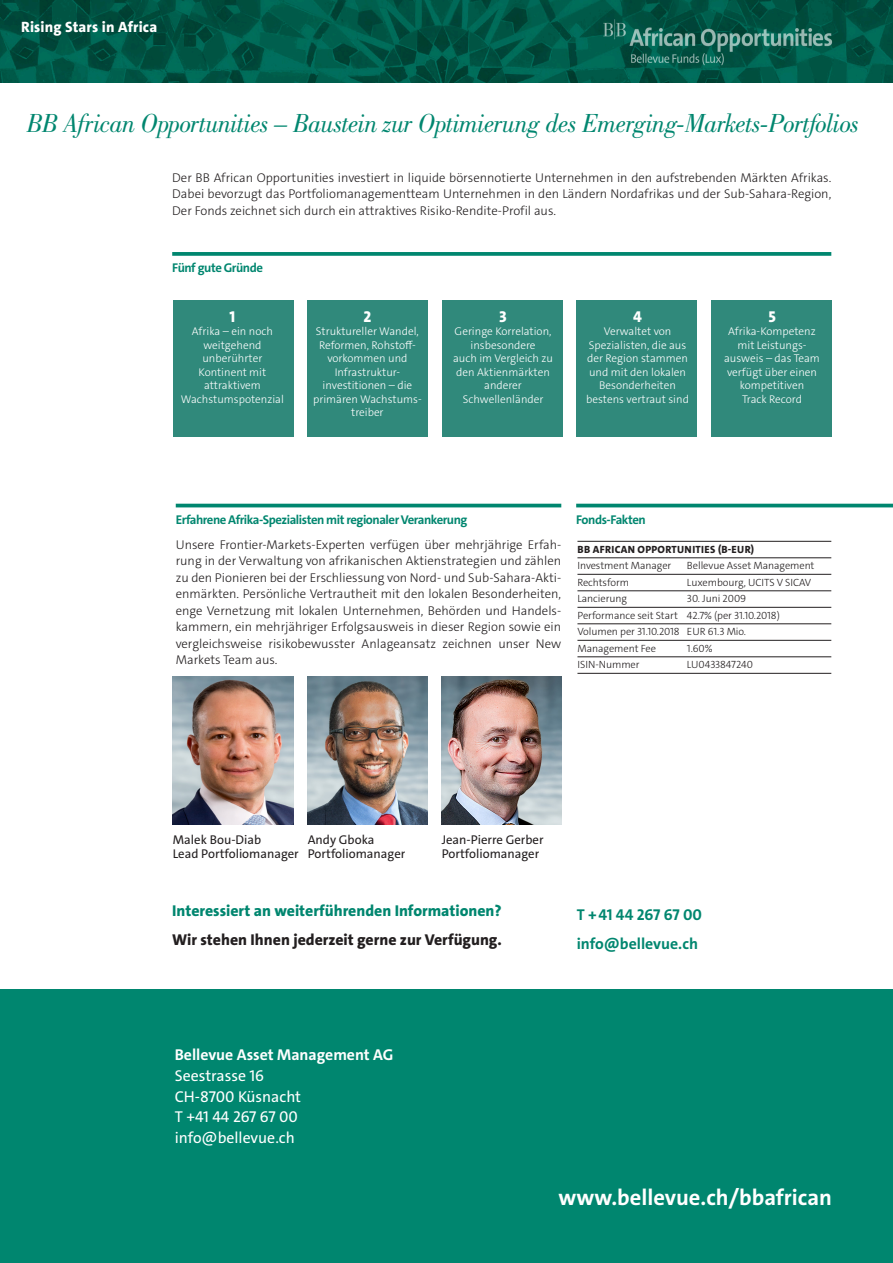
<style>
.page{position:relative;width:893px;height:1263px;background:#fff}
.page>*{position:absolute;margin:0;border:0;box-sizing:border-box;transform-origin:0 0}
._04_Balkentitel{font:italic 27px "Bodoni Std";letter-spacing:-.025em;color:#00866f}
.t1{font:700 22.5px "The Sans C4 s";color:#fff}
._03_Bodytext{font:800 15.75px "The Sans C4 s";color:#00866f}
.t2{font:15.75px "The Sans C4 s";color:#fff}
._03_Bodytext-2{font:800 15.75px "The Sans C4 s";color:#231f20}
.t3{font:700 15.75px "The Sans C4 s";color:#fff}
._03_Bodytext-3{font:700 15.75px "The Sans C4 s";color:#00866f}
.t4{font:15.75px "The Sans C4 s";letter-spacing:-.02em;color:#fff}
._03_Bodytext-4{font:700 15.75px "The Sans C4 s";letter-spacing:-.02em;color:#00866f}
._03_Bodytext-5{font:800 15.75px "The Sans C4 s";color:#fff}
._03_Bodytext-6{font:800 15px "The Sans C4 s";letter-spacing:.01em;color:#fff}
._03_Bodytext-7{font:300 12.75px/16.5px "The Sans C4 s";color:#231f20;text-align:justify}
._03_Bodytext-8{font:12.75px/13.5px "The Sans C4 s";color:#231f20}
._03_Bodytext-9{font:700 12.75px "The Sans C4 s";letter-spacing:-.035em;color:#00866f}
.t5{font:300 11.25px/13.5px "The Sans C4 s";color:#fff;text-align:center}
._03_Bodytext-10{font:300 10.5px "The Sans C4 s";letter-spacing:-.005em;color:#231f20}
._03_Bodytext-11{font:800 10.5px "The Sans C4 s";letter-spacing:.03em;color:#231f20}
</style>
<div class="page">
<svg style="left:172px;top:252px;width:659px;height:4px;background:#0f8d77"></svg>
<img style="left:0;top:0;width:893px;height:82px">
<img style="left:597px;top:13px;width:236px;height:57px">
<div style="left:0;top:989px;width:893px;height:274px;background:#00866f"></div>
<img style="left:173px;top:676px;width:120px;height:149px">
<img style="left:307px;top:676px;width:121px;height:149px">
<img style="left:441px;top:676px;width:121px;height:149px">
<div style="left:173px;top:301px;width:120px;height:136px;background:#30897b"></div>
<div style="left:307px;top:301px;width:121px;height:136px;background:#30897b"></div>
<div style="left:442px;top:301px;width:120px;height:136px;background:#30897b"></div>
<div style="left:576px;top:301px;width:121px;height:136px;background:#30897b"></div>
<div style="left:711px;top:301px;width:120px;height:136px;background:#30897b"></div>
<hr style="left:176px;top:504px;width:385px;height:3px;background:#00866f">
<hr style="left:577px;top:541px;width:254px;height:1px;background:#231f20">
<hr style="left:577px;top:557px;width:254px;height:1px;background:#231f20">
<hr style="left:577px;top:574px;width:254px;height:1px;background:#231f20">
<hr style="left:577px;top:590px;width:254px;height:1px;background:#231f20">
<hr style="left:577px;top:607px;width:254px;height:1px;background:#231f20">
<hr style="left:577px;top:623px;width:254px;height:1px;background:#231f20">
<hr style="left:577px;top:640px;width:254px;height:1px;background:#231f20">
<hr style="left:577px;top:656px;width:254px;height:1px;background:#231f20">
<hr style="left:577px;top:673px;width:254px;height:1px;background:#231f20">
<hr style="left:576px;top:504px;width:317px;height:3px;background:#00866f">
<p class="_03_Bodytext-6" style="left:21px;top:18px;width:137px">Rising Stars in Africa</p>
<p class="_04_Balkentitel" style="left:27px;top:108px;width:834px">BB African Opportunities – Baustein zur Optimierung des Emerging-Markets-Portfolios</p>
<p class="_03_Bodytext-7" style="left:172px;top:169px;width:661px">Der BB African Opportunities investiert in liquide börsennotierte Unternehmen in den aufstrebenden Märkten Afrikas.<br>Dabei bevorzugt das Portfoliomanagementteam Unternehmen in den Ländern Nordafrikas und der Sub-Sahara-Region, Der Fonds zeichnet sich durch ein attraktives Risiko-Rendite-Profil aus.</p>
<p class="_03_Bodytext-9" style="left:172px;top:260px;width:92px">Fünf gute Gründe</p>
<p class="_03_Bodytext-5" style="left:230px;top:306px;width:7px">1</p>
<p class="t5" style="left:192px;top:325px;width:83px">Afrika – ein noch</p>
<p class="t5" style="left:203px;top:338px;width:60px">weitgehend</p>
<p class="t5" style="left:202px;top:352px;width:61px">unberührter</p>
<p class="t5" style="left:199px;top:365px;width:69px">Kontinent mit</p>
<p class="t5" style="left:204px;top:379px;width:58px">attraktivem</p>
<p class="t5" style="left:181px;top:392px;width:105px">Wachstumspotenzial</p>
<p class="_03_Bodytext-5" style="left:363px;top:306px;width:9px">2</p>
<p class="t5" style="left:316px;top:325px;width:104px">Struktureller Wandel,<br>Reformen, Rohstoff&shy;vorkommen und<br>Infrastruktur-</p>
<p class="t5" style="left:313px;top:379px;width:110px">investitionen – die primären Wachstums&shy;treiber</p>
<p class="_03_Bodytext-5" style="left:499px;top:306px;width:9px">3</p>
<p class="t5" style="left:455px;top:325px;width:98px">Geringe Korrelation, insbesondere</p>
<p class="t5" style="left:453px;top:352px;width:101px;text-align:left">auch im Vergleich zu den Aktienmärkten</p>
<p class="t5" style="left:484px;top:379px;width:39px">anderer</p>
<p class="t5" style="left:463px;top:392px;width:82px">Schwellenländer</p>
<p class="_03_Bodytext-5" style="left:633px;top:306px;width:10px">4</p>
<p class="t5" style="left:604px;top:325px;width:69px">Verwaltet von</p>
<p class="t5" style="left:587px;top:338px;width:102px">Spezialisten, die aus der Region stammen und mit den lokalen<br>Besonderheiten</p>
<p class="t5" style="left:586px;top:392px;width:104px">bestens vertraut sind</p>
<p class="_03_Bodytext-5" style="left:768px;top:306px;width:9px">5</p>
<p class="t5" style="left:728px;top:325px;width:89px">Afrika-Kompetenz</p>
<p class="t5" style="left:737px;top:338px;width:71px">mit Leistungs-</p>
<p class="t5" style="left:724px;top:352px;width:97px;text-align:left">ausweis – das Team verfügt über einen</p>
<p class="t5" style="left:740px;top:379px;width:66px">kompetitiven</p>
<p class="t5" style="left:742px;top:392px;width:61px">Track Record</p>
<p class="_03_Bodytext-9" style="left:176px;top:511px;width:293px">Erfahrene Afrika-Spezialisten mit regionaler Verankerung</p>
<p class="_03_Bodytext-7" style="left:176px;top:536px;width:387px">Unsere Frontier-Markets-Experten verfügen über mehrjährige Erfah&shy;rung in der Verwaltung von afrikanischen Aktienstrategien und zählen zu den Pionieren bei der Erschliessung von Nord- und Sub-Sahara-Akti&shy;enmärkten. Persönliche Vertrautheit mit den lokalen Besonderheiten, enge Vernetzung mit lokalen Unternehmen, Behörden und Handels&shy;kammern, ein mehrjähriger Erfolgsausweis in dieser Region sowie ein vergleichsweise risikobewusster Anlageansatz zeichnen unser New Markets Team aus.</p>
<p class="_03_Bodytext-11" style="left:578px;top:542px;width:178px">BB AFRICAN OPPORTUNITIES (B-EUR)</p>
<p class="_03_Bodytext-9" style="left:576px;top:511px;width:71px">Fonds-Fakten</p>
<p class="_03_Bodytext-10" style="left:577px;top:559px;width:95px">Investment Manager</p>
<p class="_03_Bodytext-10" style="left:687px;top:559px;width:129px">Bellevue Asset Management</p>
<p class="_03_Bodytext-10" style="left:577px;top:575px;width:53px">Rechtsform</p>
<p class="_03_Bodytext-10" style="left:687px;top:575px;width:126px">Luxembourg, UCITS V SICAV</p>
<p class="_03_Bodytext-10" style="left:577px;top:592px;width:51px">Lancierung</p>
<p class="_03_Bodytext-10" style="left:687px;top:592px;width:61px">30. Juni 2009</p>
<p class="_03_Bodytext-10" style="left:577px;top:608px;width:204px">Performance seit Start 42.7% (per 31.10.2018)</p>
<p class="_03_Bodytext-10" style="left:577px;top:625px;width:170px">Volumen per 31.10.2018 EUR 61.3 Mio.</p>
<p class="_03_Bodytext-10" style="left:577px;top:641px;width:80px">Management Fee</p>
<p class="_03_Bodytext-10" style="left:687px;top:641px;width:27px">1.60%</p>
<p class="_03_Bodytext-10" style="left:577px;top:658px;width:64px">ISIN-Nummer</p>
<p class="_03_Bodytext-10" style="left:687px;top:658px;width:67px">LU0433847240</p>
<p class="_03_Bodytext-8" style="left:173px;top:833px;width:127px">Malek Bou-Diab<br>Lead Portfoliomanager</p>
<p class="_03_Bodytext-8" style="left:308px;top:833px;width:99px">Andy Gboka<br>Portfoliomanager</p>
<p class="_03_Bodytext-8" style="left:442px;top:833px;width:103px">Jean-Pierre Gerber<br>Portfoliomanager</p>
<p class="_03_Bodytext" style="left:172px;top:900px;width:331px">Interessiert an weiterführenden Informationen?</p>
<p class="_03_Bodytext-2" style="left:172px;top:929px;width:331px">Wir stehen Ihnen jederzeit gerne zur Verfügung.</p>
<p class="_03_Bodytext-4" style="left:577px;top:904px;width:127px">T +41 44 267 67 00</p>
<p class="_03_Bodytext-3" style="left:577px;top:933px;width:123px">info@bellevue.ch</p>
<p class="t3" style="left:175px;top:1045px;width:220px">Bellevue Asset Management AG</p>
<p class="t2" style="left:175px;top:1065px;width:91px">Seestrasse 16</p>
<p class="t2" style="left:175px;top:1086px;width:128px">CH-8700 Küsnacht</p>
<p class="t4" style="left:175px;top:1107px;width:125px">T +41 44 267 67 00</p>
<p class="t2" style="left:175px;top:1127px;width:122px">info@bellevue.ch</p>
<p class="t1" style="left:558px;top:1182px;width:275px">www.bellevue.ch/bbafrican</p>
</div>
